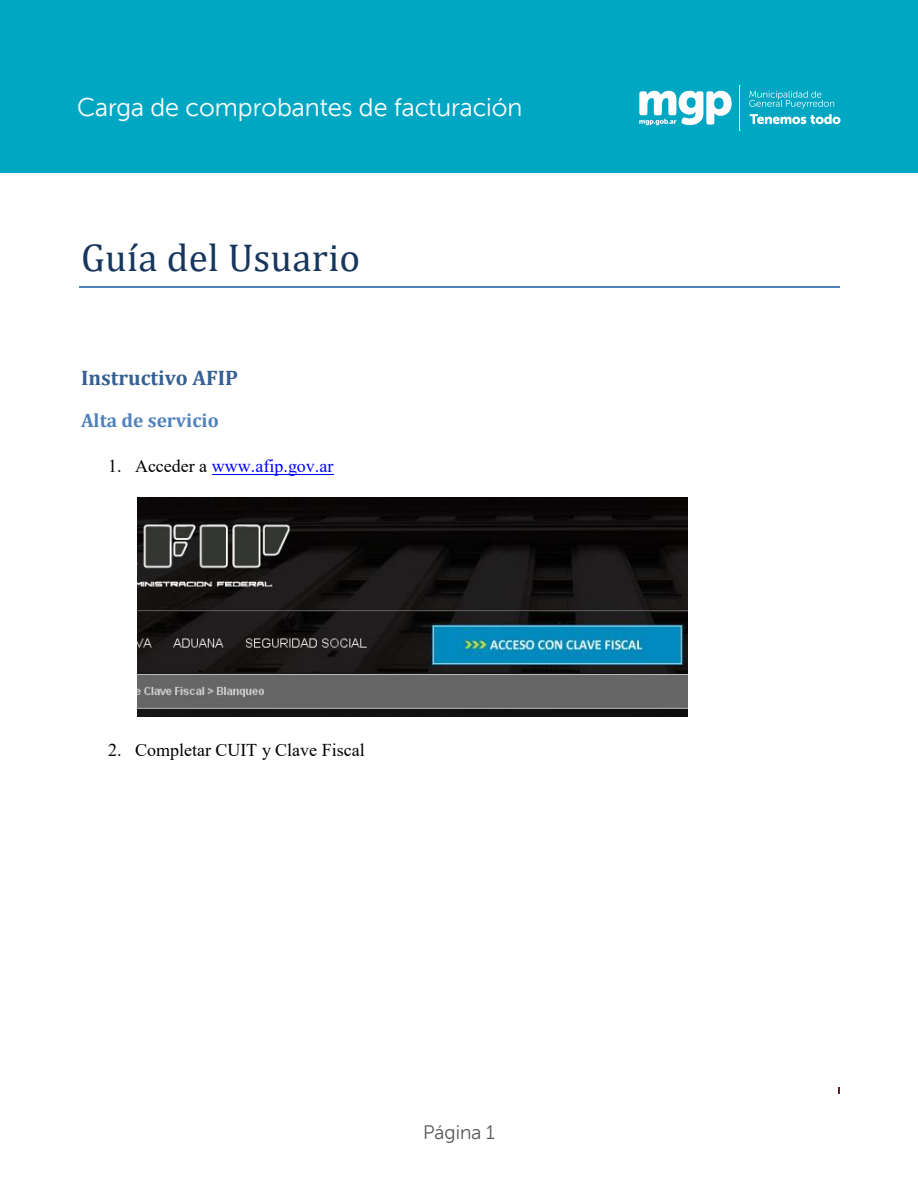
<style>
.page{position:relative;width:918px;height:1188px;background:#fff}
.page>*{position:absolute;margin:0;border:0;box-sizing:border-box;transform-origin:0 0}
.t1{font:39px "Cambria";letter-spacing:.01em;color:#17365d}
.t2{font:25.5px "Museo Sans W01 Rounded 300";color:#fff}
.t3{font:700 21px "Cambria";color:#365f91}
.t4{font:700 19.5px "Cambria";color:#4f81bd}
.t5{font:19.5px "Museo Sans W01 Rounded 300";color:#57585a}
.t6{font:18px "Times New Roman";color:#000}
.t7{font:18px "Times New Roman";letter-spacing:-.005em;color:#00f}
.s1{color:#000}
</style>
<div class="page">
<hr style="left:79px;top:1093px;width:760px;height:1px;background:#622423">
<hr style="left:79px;top:286px;width:760px;height:2px;background:#4f81bd">
<hr style="left:212px;top:474px;width:122px;height:1px;background:#00f">
<img style="left:137px;top:498px;width:551px;height:218px">
<div style="left:0;top:0;width:918px;height:172px;background:#00a7c3"></div>
<svg style="left:639px;top:91px;width:93px;height:34px"></svg>
<svg style="left:749px;top:91px;width:92px;height:33px"></svg>
<hr style="left:740px;top:85px;width:1px;height:45px;background:#fff">
<div style="left:80px;top:1079px;width:758px;height:45px;background:#fff"></div>
<p class="t2" style="left:77px;top:94px;width:447px">Carga de comprobantes de facturación</p>
<h1 class="t1" style="left:81px;top:235px;width:281px">Guı́a del Usuario</h1>
<p class="t3" style="left:81px;top:363px;width:159px">Instructivo AFIP</p>
<p class="t4" style="left:81px;top:407px;width:139px">Alta de servicio</p>
<p class="t7" style="left:108px;top:454px;width:227px"><span class="s1">1. Acceder a</span> www.afip.gov.ar</p>
<p class="t6" style="left:108px;top:738px;width:258px">2. Completar CUIT y Clave Fiscal</p>
<p class="t5" style="left:423px;top:1121px;width:73px">Página 1</p>
</div>
